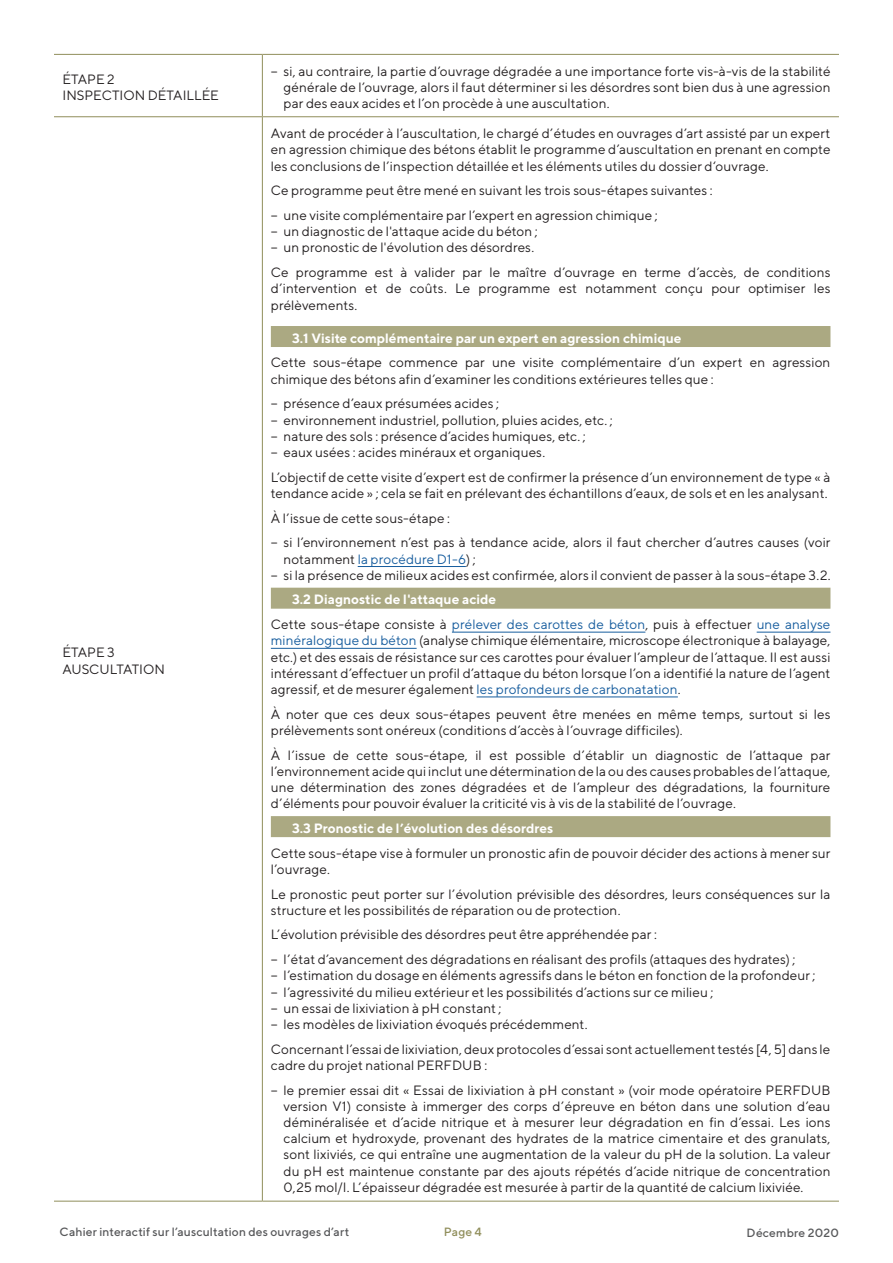
<style>
.page{position:relative;width:893px;height:1263px;background:#fff}
.page>*{position:absolute;margin:0;border:0;box-sizing:border-box;transform-origin:0 0}
.t1{font:13.5px/16.2px "TT Norms";letter-spacing:.005em;color:#231f20}
.t2{font:700 13.5px "TT Norms";color:#fff}
.t3{font:500 12px "TT Norms";letter-spacing:.015em;color:#57585a}
.t4{font:500 12px "TT Norms";color:#908e5b}
.s1{color:#175d9e}
.s2{font-weight:700;color:#fff}
</style>
<div class="page">
<hr style="left:54px;top:54px;width:208px;height:1px;background:#908e5b">
<hr style="left:262px;top:54px;width:577px;height:1px;background:#908e5b">
<hr style="left:262px;top:55px;width:1px;height:61px;background:#908e5b">
<hr style="left:54px;top:116px;width:208px;height:1px;background:#908e5b">
<hr style="left:262px;top:116px;width:577px;height:1px;background:#908e5b">
<hr style="left:262px;top:117px;width:1px;height:1084px;background:#908e5b">
<hr style="left:54px;top:1201px;width:208px;height:1px;background:#908e5b">
<hr style="left:262px;top:1201px;width:577px;height:1px;background:#908e5b">
<div style="left:271px;top:326px;width:559px;height:21px;background:#aba982"></div>
<hr style="left:358px;top:566px;width:108px;height:1px;background:#175d9e">
<div style="left:271px;top:588px;width:559px;height:21px;background:#aba982"></div>
<hr style="left:452px;top:632px;width:193px;height:1px;background:#175d9e">
<hr style="left:757px;top:632px;width:73px;height:1px;background:#175d9e">
<hr style="left:271px;top:648px;width:146px;height:1px;background:#175d9e">
<hr style="left:477px;top:697px;width:201px;height:1px;background:#175d9e">
<div style="left:271px;top:816px;width:559px;height:21px;background:#aba982"></div>
<p class="t1" style="left:63px;top:71px;width:158px">ÉTAPE 2<br>INSPECTION DÉTAILLÉE</p>
<p class="t1" style="left:284px;top:63px;width:548px;text-align:justify;text-indent:-13px">− si, au contraire, la partie d’ouvrage dégradée a une importance forte vis-à-vis de la stabilité générale de l’ouvrage, alors il faut déterminer si les désordres sont bien dus à une agression par des eaux acides et l’on procède à une auscultation.</p>
<p class="t1" style="left:63px;top:644px;width:104px">ÉTAPE 3<br>AUSCULTATION</p>
<p class="t1" style="left:271px;top:125px;width:561px;text-align:justify">Avant de procéder à l’auscultation, le chargé d’études en ouvrages d’art assisté par un expert en agression chimique des bétons établit le programme d’auscultation en prenant en compte les conclusions de l’inspection détaillée et les éléments utiles du dossier d‘ouvrage.</p>
<p class="t1" style="left:271px;top:178px;width:443px;line-height:24.8px">Ce programme peut être mené en suivant les trois sous-étapes suivantes : − une visite complémentaire par l’expert en agression chimique ;</p>
<p class="t1" style="left:271px;top:223px;width:269px">− un diagnostic de l'attaque acide du béton ; − un pronostic de l'évolution des désordres.</p>
<p class="t1" style="left:271px;top:264px;width:561px;text-align:justify">Ce programme est à valider par le maître d’ouvrage en terme d’accès, de conditions d’intervention et de coûts. Le programme est notamment conçu pour optimiser les prélèvements.</p>
<p class="t2" style="left:292px;top:330px;width:391px">3.1 Visite complémentaire par un expert en agression chimique</p>
<p class="t1" style="left:271px;top:354px;width:561px">Cette sous-étape commence par une visite complémentaire d’un expert en agression chimique des bétons afin d’examiner les conditions extérieures telles que :</p>
<p class="t1" style="left:271px;top:395px;width:343px">− présence d’eaux présumées acides ;<br>− environnement industriel, pollution, pluies acides, etc. ; − nature des sols : présence d’acides humiques, etc. ;<br>− eaux usées : acides minéraux et organiques.</p>
<p class="t1" style="left:271px;top:469px;width:561px">L’objectif de cette visite d’expert est de confirmer la présence d’un environnement de type « à tendance acide » ; cela se fait en prélevant des échantillons d’eaux, de sols et en les analysant.</p>
<p class="t1" style="left:271px;top:505px;width:561px;line-height:24.8px">À l’issue de cette sous-étape :<br>− si l’environnement n’est pas à tendance acide, alors il faut chercher d’autres causes (voir</p>
<p class="t1" style="left:271px;top:550px;width:561px;text-indent:13px">notamment <span class="s1">la procédure D1-6</span>) ;<br>− si la présence de milieux acides est confirmée, alors il convient de passer à la sous-étape 3.2.</p>
<p class="t1" style="left:271px;top:587px;width:561px;line-height:24.8px;text-indent:21px"><span class="s2">3.2 Diagnostic de l'attaque acide<br></span>Cette sous-étape consiste à <span class="s1">prélever des carottes de béton</span>, puis à effectuer <span class="s1">une analyse</span></p>
<p class="t1" style="left:271px;top:632px;width:561px;text-align:justify"><span class="s1">minéralogique du béton</span> (analyse chimique élémentaire, microscope électronique à balayage, etc.) et des essais de résistance sur ces carottes pour évaluer l’ampleur de l’attaque. Il est aussi intéressant d’effectuer un profil d’attaque du béton lorsque l’on a identifié la nature de l’agent agressif, et de mesurer également <span class="s1">les profondeurs de carbonatation</span>.</p>
<p class="t1" style="left:271px;top:705px;width:561px">À noter que ces deux sous-étapes peuvent être menées en même temps, surtout si les prélèvements sont onéreux (conditions d’accès à l’ouvrage difficiles).</p>
<p class="t1" style="left:271px;top:746px;width:561px;text-align:justify">À l’issue de cette sous-étape, il est possible d’établir un diagnostic de l’attaque par l’environnement acide qui inclut une détermination de la ou des causes probables de l’attaque, une détermination des zones dégradées et de l’ampleur des dégradations, la fourniture d’éléments pour pouvoir évaluer la criticité vis à vis de la stabilité de l’ouvrage.</p>
<p class="t2" style="left:292px;top:820px;width:263px">3.3 Pronostic de l’évolution des désordres</p>
<p class="t1" style="left:271px;top:844px;width:561px">Cette sous-étape vise à formuler un pronostic afin de pouvoir décider des actions à mener sur l’ouvrage.</p>
<p class="t1" style="left:271px;top:885px;width:561px">Le pronostic peut porter sur l’évolution prévisible des désordres, leurs conséquences sur la structure et les possibilités de réparation ou de protection.</p>
<p class="t1" style="left:271px;top:922px;width:526px;line-height:24.8px">L’évolution prévisible des désordres peut être appréhendée par :<br>− l’état d’avancement des dégradations en réalisant des profils (attaques des hydrates) ;</p>
<p class="t1" style="left:271px;top:967px;width:546px">− l’estimation du dosage en éléments agressifs dans le béton en fonction de la profondeur ; − l’agressivité du milieu extérieur et les possibilités d’actions sur ce milieu ;<br>− un essai de lixiviation à pH constant ;<br>− les modèles de lixiviation évoqués précédemment.</p>
<p class="t1" style="left:271px;top:1040px;width:561px">Concernant l’essai de lixiviation, deux protocoles d’essai sont actuellement testés [4, 5] dans le cadre du projet national PERFDUB :</p>
<p class="t1" style="left:284px;top:1081px;width:548px;text-align:justify;text-indent:-13px">− le premier essai dit « Essai de lixiviation à pH constant » (voir mode opératoire PERFDUB version V1) consiste à immerger des corps d’épreuve en béton dans une solution d’eau déminéralisée et d’acide nitrique et à mesurer leur dégradation en fin d’essai. Les ions calcium et hydroxyde, provenant des hydrates de la matrice cimentaire et des granulats, sont lixiviés, ce qui entraîne une augmentation de la valeur du pH de la solution. La valeur du pH est maintenue constante par des ajouts répétés d’acide nitrique de concentration 0,25 mol/l. L’épaisseur dégradée est mesurée à partir de la quantité de calcium lixiviée.</p>
<p class="t3" style="left:60px;top:1224px;width:291px">Cahier interactif sur l’auscultation des ouvrages d’art</p>
<p class="t4" style="left:444px;top:1224px;width:40px">Page 4</p>
<p class="t3" style="left:747px;top:1225px;width:94px">Décembre 2020</p>
</div>
